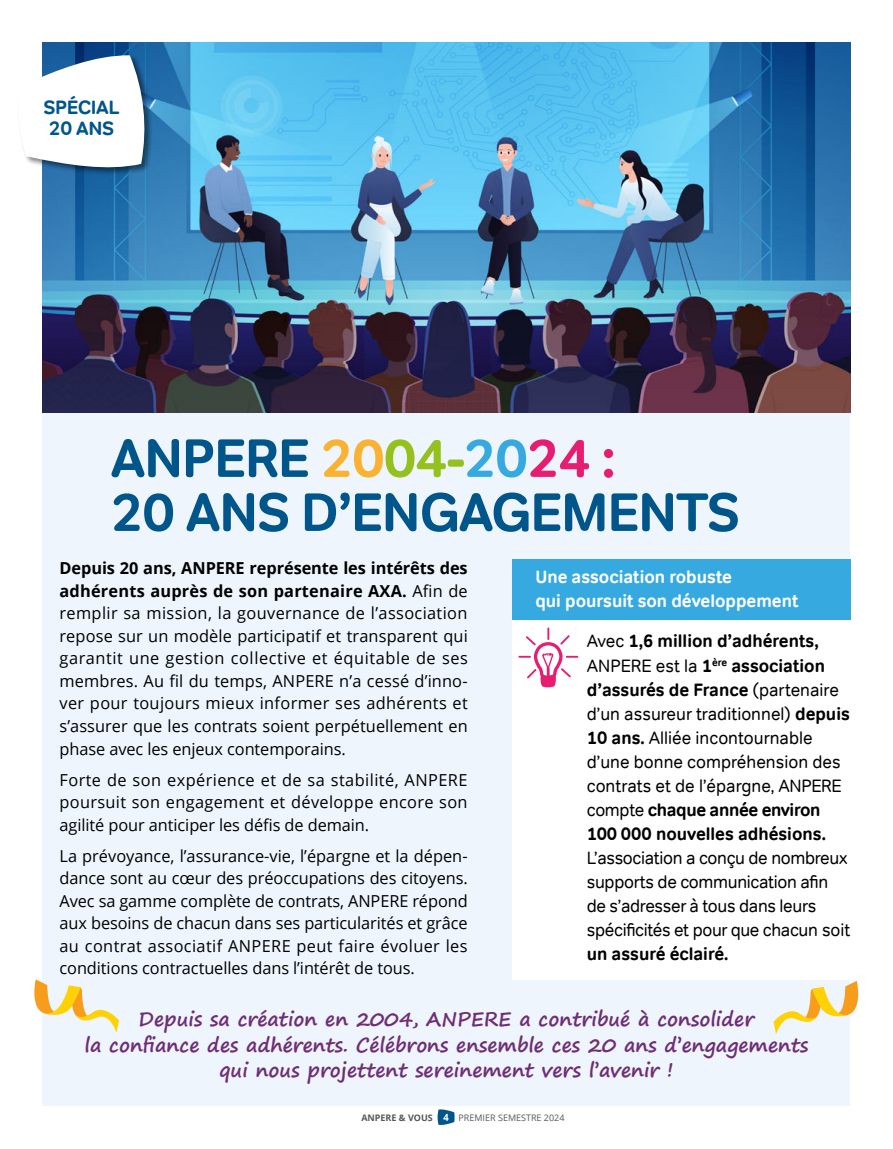
<style>
.page{position:relative;width:893px;height:1149px;background:#fff}
.page>*{position:absolute;margin:0;border:0;box-sizing:border-box;transform-origin:0 0}
.t1{font:700 54px/54px "Tondo";letter-spacing:-.025em;color:#00568b}
.t2{font:700 19.5px/25.5px "Segoe Print";color:#6f2e76;text-align:center}
.t3{font:700 19.5px/21px "Tondo";letter-spacing:-.02em;color:#00568b}
.t4{font:18px/24px "Tondo";color:#000;scale:.94 1}
.t5{font:18px/24px "Tondo";letter-spacing:-.02em;color:#000;scale:.94 1}
.t6{font:700 18px/24px "Tondo";color:#fff;scale:.94 1}
.t7{font:700 18px "Tondo";color:#000;scale:.94 1}
.t8{font:16.5px/22.5px "Open Sans";letter-spacing:-.005em;color:#000;text-align:justify}
.t9{font:9px "Open Sans";color:#575756}
.s1{color:#fab233}
.s2{color:#95c11f}
.s3{color:#36a9e1}
.s4{color:#e71d72}
.s5{font-weight:700}
.s6{font-family:"Tondo";font-weight:700;font-size:10.5px;color:#fff}
</style>
<div class="page">
<svg style="left:437px;top:1109px;width:18px;height:15px"></svg>
<div style="left:43px;top:43px;width:807px;height:1063px;background:#eef5fd"></div>
<img style="left:43px;top:43px;width:807px;height:369px">
<div style="left:512px;top:559px;width:338px;height:63px;background:#36a9e1"></div>
<div style="left:512px;top:620px;width:338px;height:359px;background:#fff"></div>
<div style="left:17px;top:54px;width:136px;height:121px;background:#000;opacity:.5"></div>
<svg style="left:17px;top:55px;width:131px;height:116px"></svg>
<svg style="left:518px;top:627px;width:60px;height:60px"></svg>
<svg style="left:34px;top:979px;width:85px;height:53px"></svg>
<svg style="left:773px;top:980px;width:86px;height:53px"></svg>
<p class="t3" style="left:44px;top:96px;width:77px">SPÉCIAL<br>20 ANS</p>
<h1 class="t1" style="left:111px;top:431px;width:631px">ANPERE <span class="s1">20</span><span class="s2">04-</span><span class="s3">20</span><span class="s4">24 :<br></span>20 ANS D’ENGAGEMENTS</h1>
<p class="t8" style="left:60px;top:556px;width:410px"><span class="s5">Depuis 20 ans, ANPERE représente les intérêts des adhérents auprès de son partenaire AXA.</span> Afin de remplir sa mission, la gouvernance de l’association repose sur un modèle participatif et transparent qui garantit une gestion collective et équitable de ses membres. Au fil du temps, ANPERE n’a cessé d’inno&shy;ver pour toujours mieux informer ses adhérents et s’assurer que les contrats soient perpétuellement en phase avec les enjeux contemporains.</p>
<p class="t8" style="left:60px;top:767px;width:410px">Forte de son expérience et de sa stabilité, ANPERE poursuit son engagement et développe encore son agilité pour anticiper les défis de demain.</p>
<p class="t8" style="left:60px;top:843px;width:410px">La prévoyance, l’assurance-vie, l’épargne et la dépen&shy;dance sont au cœur des préoccupations des citoyens.<br>Avec sa gamme complète de contrats, ANPERE répond aux besoins de chacun dans ses particularités et grâce au contrat associatif ANPERE peut faire évoluer les conditions contractuelles dans l’intérêt de tous.</p>
<p class="t6" style="left:535px;top:564px;width:281px">Une association robuste<br>qui poursuit son développement</p>
<p class="t4" style="left:587px;top:629px;width:281px">Avec <span class="s5">1,6 million d’adhérents,<br></span>ANPERE est la <span class="s5">1</span><sup>ère</sup> <span class="s5">association d’assurés de France</span> (partenaire d’un assureur traditionnel) <span class="s5">depuis<br>10 ans.</span> Alliée incontournable d’une bonne compréhension des contrats et de l’épargne, ANPERE compte <span class="s5">chaque année environ<br>100 000 nouvelles adhésions.</span></p>
<p class="t5" style="left:587px;top:845px;width:282px">L’association a conçu de nombreux supports de communication afin de s’adresser à tous dans leurs spécificités et pour que chacun soit</p>
<p class="t7" style="left:587px;top:942px;width:152px">un assuré éclairé.</p>
<p class="t2" style="left:84px;top:1008px;width:725px">Depuis sa création en 2004, ANPERE a contribué à consolider<br>la confiance des adhérents. Célébrons ensemble ces 20 ans d’engagements qui nous projettent sereinement vers l’avenir !</p>
<p class="t9" style="left:361px;top:1111px;width:205px"><span class="s5">ANPERE &amp; VOUS</span> <span class="s6">4</span> PREMIER SEMESTRE 2024</p>
</div>
